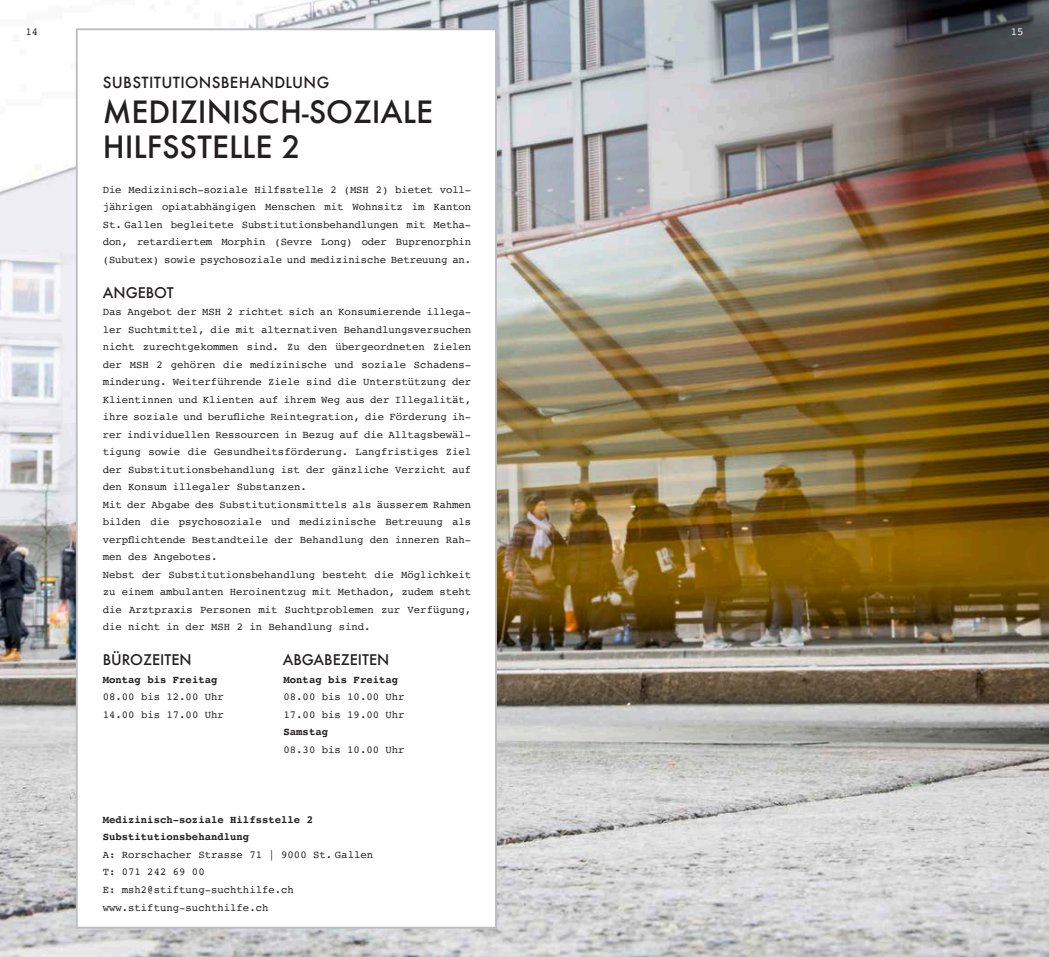
<style>
.page{position:relative;width:1049px;height:957px;background:#fff}
.page>*{position:absolute;margin:0;border:0;box-sizing:border-box;transform-origin:0 0}
.t1{font:500 30px/35px "Futura";color:#231f20}
.t2{font:500 15px "Futura";letter-spacing:.02em;color:#231f20}
.t3{font:500 14.38px "Futura";color:#231f20}
.t4{font:10.62px/17.5px "Courier";color:#231f20}
.t5{font:700 10.62px/17.5px "Courier";color:#231f20}
.t6{font:10.62px "Courier";color:#fff}
</style>
<div class="page">
<img style="left:0;top:0;width:1049px;height:957px">
<div style="left:77px;top:29px;width:419px;height:898px;background:#fff"></div>
<div style="left:76px;top:28px;width:421px;height:900px;border:2px solid #bcbdc0"></div>
<p class="t4" style="left:26px;top:23px;width:14px">14</p>
<p class="t6" style="left:1011px;top:24px;width:14px">15</p>
<h2 class="t2" style="left:103px;top:72px;width:228px">SUBSTITUTIONSBEHANDLUNG</h2>
<h1 class="t1" style="left:103px;top:94px;width:332px">MEDIZINISCH-SOZIALE<br>HILFSSTELLE 2</h1>
<p class="t4" style="left:103px;top:180px;width:370px;text-align:justify">Die Medizinisch-soziale Hilfsstelle 2 (MSH 2) bietet voll&shy;jährigen opiatabhängigen Menschen mit Wohnsitz im Kanton St. Gallen begleitete Substitutionsbehandlungen mit Metha&shy;don, retardiertem Morphin (Sevre Long) oder Buprenorphin (Subutex) sowie psychosoziale und medizinische Betreuung an.</p>
<h3 class="t3" style="left:103px;top:283px;width:72px">ANGEBOT</h3>
<p class="t4" style="left:103px;top:303px;width:370px">Das Angebot der MSH 2 richtet sich an Konsumierende illega&shy;ler Suchtmittel, die mit alternativen Behandlungsversuchen nicht zurechtgekommen sind. Zu den übergeordneten Zielen der MSH 2 gehören die medizinische und soziale Schadens&shy;minderung. Weiterführende Ziele sind die Unterstützung der Klientinnen und Klienten auf ihrem Weg aus der Illegalität, ihre soziale und berufliche Reintegration, die Förderung ih&shy;rer individuellen Ressourcen in Bezug auf die Alltagsbewäl&shy;tigung sowie die Gesundheitsförderung. Langfristiges Ziel der Substitutionsbehandlung ist der gänzliche Verzicht auf den Konsum illegaler Substanzen.<br>Mit der Abgabe des Substitutionsmittels als äusserem Rahmen bilden die psychosoziale und medizinische Betreuung als verpflichtende Bestandteile der Behandlung den inneren Rah&shy;men des Angebotes.<br>Nebst der Substitutionsbehandlung besteht die Möglichkeit zu einem ambulanten Heroinentzug mit Methadon, zudem steht die Arztpraxis Personen mit Suchtproblemen zur Verfügung, die nicht in der MSH 2 in Behandlung sind.</p>
<h3 class="t3" style="left:103px;top:650px;width:90px">BÜROZEITEN</h3>
<h3 class="t3" style="left:283px;top:650px;width:108px">ABGABEZEITEN</h3>
<p class="t5" style="left:103px;top:670px;width:116px">Montag bis Freitag</p>
<p class="t5" style="left:283px;top:670px;width:116px">Montag bis Freitag</p>
<p class="t4" style="left:103px;top:688px;width:123px">08.00 bis 12.00 Uhr</p>
<p class="t4" style="left:283px;top:688px;width:123px">08.00 bis 10.00 Uhr</p>
<p class="t4" style="left:103px;top:705px;width:123px">14.00 bis 17.00 Uhr</p>
<p class="t4" style="left:283px;top:705px;width:123px">17.00 bis 19.00 Uhr</p>
<p class="t5" style="left:283px;top:723px;width:46px">Samstag</p>
<p class="t4" style="left:283px;top:740px;width:123px">08.30 bis 10.00 Uhr</p>
<p class="t5" style="left:103px;top:810px;width:212px">Medizinisch-soziale Hilfsstelle 2<br>Substitutionsbehandlung</p>
<p class="t4" style="left:103px;top:845px;width:272px">A: Rorschacher Strasse 71 | 9000 St. Gallen<br>T: 071 242 69 00<br>E: msh2@stiftung-suchthilfe.ch www.stiftung-suchthilfe.ch</p>
<p class="t5" style="left:103px;top:828px;width:72px">Gas enküche</p>
<p class="t4" style="left:122px;top:845px;width:231px">Lin ebühlstrasse 82 | 9000 St.Gallen</p>
<p class="t4" style="left:122px;top:880px;width:225px">gassenkueche@stiftung-suchthilfe.ch</p>
</div>
